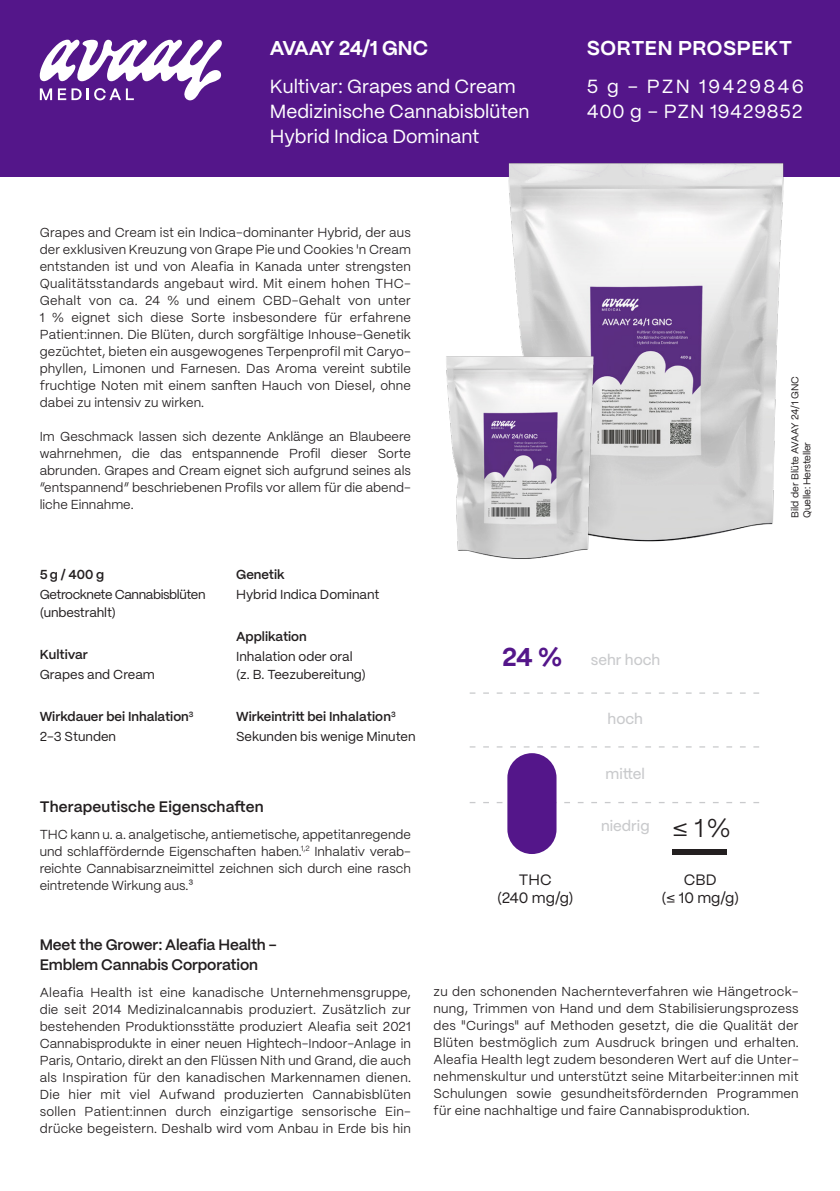
<style>
.page{position:relative;width:840px;height:1191px;background:#fff}
.page>*{position:absolute;margin:0;border:0;box-sizing:border-box;transform-origin:0 0}
.t1{font:25.8px "PP Mori";color:#231f20}
.t2{font:700 25.8px "PP Mori";color:#54168a}
.t3{font:700 20px "PP Mori";letter-spacing:.03em;color:#fff}
.t4{font:700 20px "PP Mori";letter-spacing:-.035em;color:#fff}
.t5{font:19px/25px "PP Mori";color:#fff}
.t6{font:19px/25px "PP Mori";letter-spacing:.04em;color:#fff}
.t7{font:600 15.2px/20px "PP Mori";letter-spacing:-.01em;color:#231f20}
.t8{font:600 15.2px "PP Mori";letter-spacing:.01em;color:#231f20}
.t9{font:500 15px "PP Mori";color:#c9cacc}
.t10{font:15px/18px "PP Mori";color:#231f20;text-align:center}
.t11{font:13px/17px "PP Mori";letter-spacing:.01em;color:#231f20;text-align:justify}
.t12{font:600 13px/20px "PP Mori";color:#231f20}
.t13{font:13px/18px "PP Mori";color:#231f20}
.t14{font:13px/18px "PP Mori";letter-spacing:-.03em;color:#231f20}
.t15{font:10px/12px "PP Mori";letter-spacing:-.02em;color:#231f20}
.s1{font-weight:400}
</style>
<div class="page">
<div style="left:0;top:0;width:839px;height:176px;background:#54168a"></div>
<img style="left:468px;top:163px;width:355px;height:379px">
<div style="left:671px;top:849px;width:55px;height:5px;background:#231f20"></div>
<svg style="left:470px;top:692px;width:288px;height:1px"></svg>
<svg style="left:469px;top:746px;width:289px;height:1px"></svg>
<svg style="left:469px;top:802px;width:289px;height:1px"></svg>
<svg style="left:39px;top:40px;width:183px;height:60px"></svg>
<img style="left:446px;top:292px;width:190px;height:267px">
<div style="left:507px;top:753px;width:49px;height:101px;background:#54168a;border-radius:25px"></div>
<h2 class="t4" style="left:270px;top:30px;width:160px">AVAAY 24/1 GNC</h2>
<h3 class="t5" style="left:270px;top:72px;width:261px">Kultivar: Grapes and Cream<br>Medizinische Cannabisblüten<br>Hybrid Indica Dominant</h3>
<h2 class="t3" style="left:586px;top:30px;width:206px">SORTEN PROSPEKT</h2>
<h3 class="t6" style="left:586px;top:72px;width:218px">5 g – PZN 19429846<br>400 g – PZN 19429852</h3>
<p class="t11" style="left:40px;top:223px;width:372px">Grapes and Cream ist ein Indica-dominanter Hybrid, der aus der exklusiven Kreuzung von Grape Pie und Cookies 'n Cream entstanden ist und von Aleafia in Kanada unter strengsten Qualitätsstandards angebaut wird. Mit einem hohen THC-Gehalt von ca. 24 % und einem CBD-Gehalt von unter 1 % eignet sich diese Sorte insbesondere für erfahrene Patient:innen. Die Blüten, durch sorgfältige Inhouse-Genetik gezüchtet, bieten ein ausgewogenes Terpenprofil mit Caryo&shy;phyllen, Limonen und Farnesen. Das Aroma vereint subtile fruchtige Noten mit einem sanften Hauch von Diesel, ohne dabei zu intensiv zu wirken.</p>
<p class="t11" style="left:40px;top:427px;width:372px">Im Geschmack lassen sich dezente Anklänge an Blaubeere wahrnehmen, die das entspannende Profil dieser Sorte abrunden. Grapes and Cream eignet sich aufgrund seines als “entspannend” beschriebenen Profils vor allem für die abend&shy;liche Einnahme.</p>
<p class="t12" style="left:40px;top:563px;width:66px">5 g / 400 g</p>
<p class="t14" style="left:40px;top:584px;width:167px">Getrocknete Cannabisblüten (unbestrahlt)</p>
<p class="t12" style="left:40px;top:643px;width:50px">Kultivar</p>
<p class="t13" style="left:40px;top:664px;width:117px">Grapes and Cream</p>
<p class="t12" style="left:40px;top:705px;width:155px">Wirkdauer bei Inhalation<sup>3<br></sup><span class="s1">2-3 Stunden</span></p>
<p class="t12" style="left:236px;top:563px;width:50px">Genetik</p>
<p class="t13" style="left:236px;top:584px;width:145px">Hybrid Indica Dominant</p>
<p class="t12" style="left:236px;top:625px;width:72px">Applikation</p>
<p class="t13" style="left:236px;top:646px;width:131px">Inhalation oder oral (z. B. Teezubereitung)</p>
<p class="t12" style="left:236px;top:705px;width:181px">Wirkeintritt bei Inhalation<sup>3<br></sup><span class="s1">Sekunden bis wenige Minuten</span></p>
<p class="t8" style="left:40px;top:793px;width:225px">Therapeutische Eigenschaften</p>
<p class="t11" style="left:40px;top:825px;width:372px">THC kann u. a. analgetische, antiemetische, appetitanregende und schlaffördernde Eigenschaften haben.<sup>1,2</sup> Inhalativ verab&shy;reichte Cannabisarzneimittel zeichnen sich durch eine rasch eintretende Wirkung aus.³</p>
<h1 class="t2" style="left:502px;top:634px;width:61px">24 %</h1>
<p class="t10" style="left:496px;top:870px;width:78px">THC<br>(240 mg/g)</p>
<p class="t9" style="left:590px;top:647px;width:71px">sehr hoch</p>
<p class="t9" style="left:607px;top:706px;width:37px">hoch</p>
<p class="t9" style="left:605px;top:761px;width:41px">mittel</p>
<p class="t9" style="left:600px;top:813px;width:50px">niedrig</p>
<h1 class="t1" style="left:671px;top:805px;width:59px">≤ 1 %</h1>
<p class="t10" style="left:661px;top:870px;width:79px">CBD<br>(≤ 10 mg/g)</p>
<p class="t15" style="left:788px;top:518px;width:143px;rotate:-90deg">Bild der Blüte AVAAY 24/1 GNC<br>Quelle: Hersteller</p>
<p class="t7" style="left:40px;top:933px;width:238px">Meet the Grower: Aleafia Health -<br>Emblem Cannabis Corporation</p>
<p class="t11" style="left:40px;top:982px;width:372px">Aleafia Health ist eine kanadische Unternehmensgruppe, die seit 2014 Medizinalcannabis produziert. Zusätzlich zur bestehenden Produktionsstätte produziert Aleafia seit 2021<br>Cannabisprodukte in einer neuen Hightech-Indoor-Anlage in Paris, Ontario, direkt an den Flüssen Nith und Grand, die auch als Inspiration für den kanadischen Markennamen dienen.<br>Die hier mit viel Aufwand produzierten Cannabisblüten sollen Patient:innen durch einzigartige sensorische Ein&shy;drücke begeistern. Deshalb wird vom Anbau in Erde bis hin</p>
<p class="t11" style="left:433px;top:982px;width:366px">zu den schonenden Nachernteverfahren wie Hängetrock&shy;nung, Trimmen von Hand und dem Stabilisierungsprozess des "Curings" auf Methoden gesetzt, die die Qualität der Blüten bestmöglich zum Ausdruck bringen und erhalten.<br>Aleafia Health legt zudem besonderen Wert auf die Unter&shy;nehmenskultur und unterstützt seine Mitarbeiter:innen mit Schulungen sowie gesundheitsfördernden Programmen für eine nachhaltige und faire Cannabisproduktion.</p>
</div>
